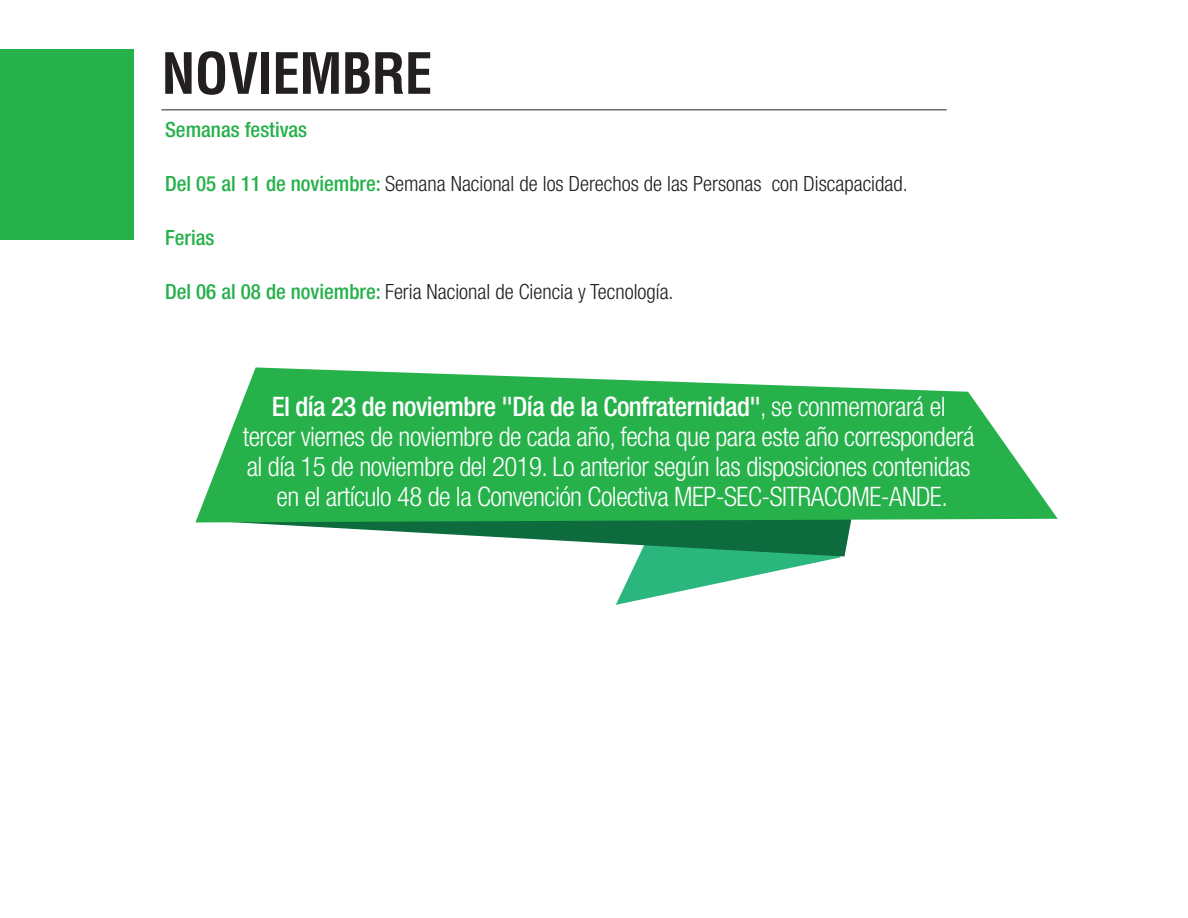
<style>
.page{position:relative;width:1188px;height:918px;background:#fff}
.page>*{position:absolute;margin:0;border:0;box-sizing:border-box;transform-origin:0 0}
.t1{font:700 condensed 55.5px "Helvetica LT Std";letter-spacing:-.015em;color:#231f20}
.t2{font:300 condensed 26.85px/29.8px "Helvetica Neue LT Com";letter-spacing:-.02em;color:#fff;text-align:center}
.t3{font:300 condensed 21px "Helvetica Neue LT Com";color:#231f20}
.t4{font:500 condensed 21px "Helvetica Neue LT Com";color:#26b14b}
.s1{font-weight:500;color:#26b14b}
.s2{font-weight:500}
</style>
<div class="page">
<hr style="left:161px;top:110px;width:786px;height:1px;background:#231f20">
<div style="left:0;top:49px;width:133px;height:191px;background:#26b14b"></div>
<svg style="left:616px;top:557px;width:225px;height:48px"></svg>
<svg style="left:197px;top:522px;width:654px;height:35px"></svg>
<svg style="left:195px;top:367px;width:863px;height:155px;fill:#26b14b"></svg>
<h1 class="t1" style="left:161px;top:39px;width:273px">NOVIEMBRE</h1>
<p class="t4" style="left:165px;top:117px;width:144px">Semanas festivas</p>
<p class="t3" style="left:165px;top:171px;width:744px"><span class="s1">Del 05 al 11 de noviembre:</span> Semana Nacional de los Derechos de las Personas con Discapacidad.</p>
<p class="t4" style="left:165px;top:225px;width:51px">Ferias</p>
<p class="t3" style="left:165px;top:279px;width:510px"><span class="s1">Del 06 al 08 de noviembre:</span> Feria Nacional de Ciencia y Tecnología.</p>
<p class="t2" style="left:243px;top:392px;width:733px"><span class="s2">El día 23 de noviembre "Día de la Confraternidad"</span>, se conmemorará el tercer viernes de noviembre de cada año, fecha que para este año corresponderá al día 15 de noviembre del 2019. Lo anterior según las disposiciones contenidas en el artículo 48 de la Convención Colectiva MEP-SEC-SITRACOME-ANDE.</p>
</div>
